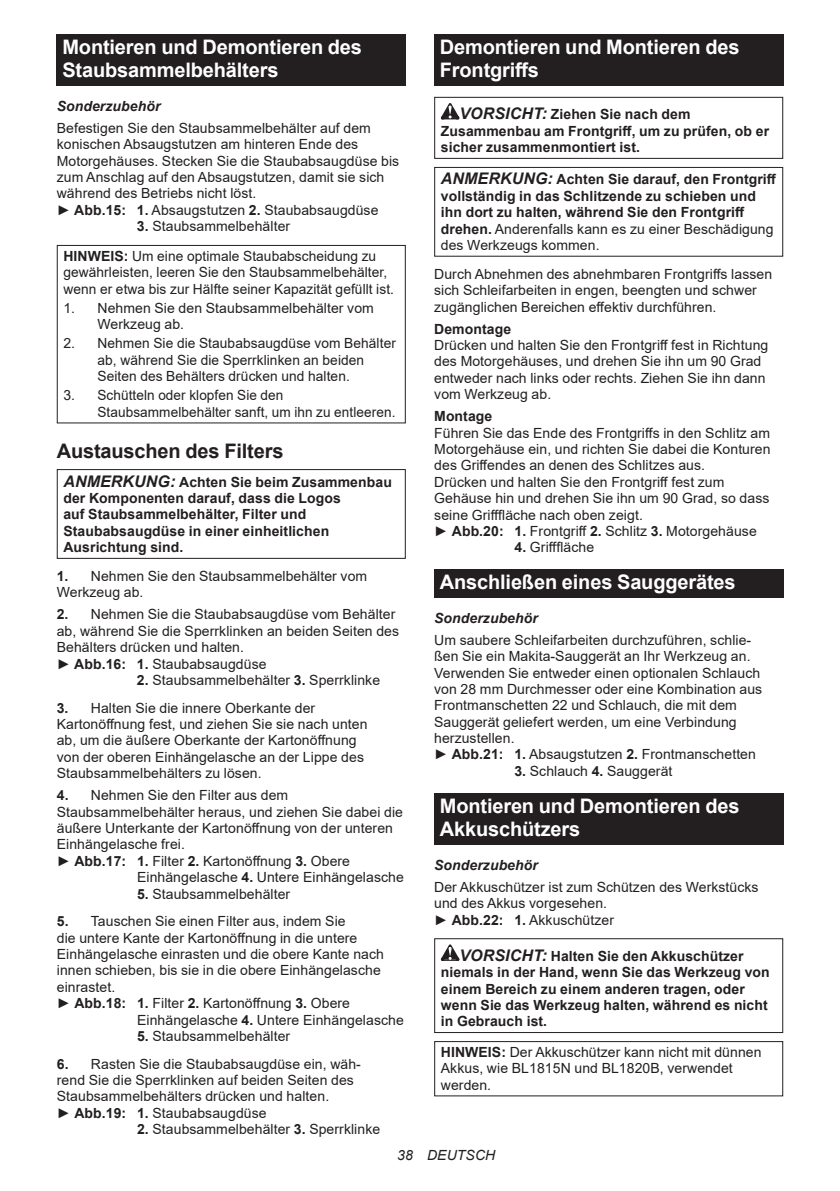
<style>
.page{position:relative;width:840px;height:1191px;background:#fff}
.page>*{position:absolute;margin:0;border:0;box-sizing:border-box;transform-origin:0 0}
.t1{font:700 20px/23.4px "Arial";letter-spacing:-.01em;color:#fff}
.t2{font:700 20px "Arial";letter-spacing:-.01em;color:#231f20}
.t3{font:14px/16.4px "Arial";letter-spacing:.005em;color:#231f20}
.t4{font:700 14px/16.4px "Arial";letter-spacing:.005em;color:#231f20}
.t5{font:italic 700 14px "Arial";letter-spacing:.005em;color:#231f20}
.t6{font:italic 14px "Arial";letter-spacing:.005em;color:#231f20}
.s1{font-weight:700}
.s2{font-style:italic;font-size:16px}
.s3{font-weight:400}
</style>
<div class="page">
<div style="left:57px;top:34px;width:348px;height:52px;background:#231f20"></div>
<div style="left:57px;top:245px;width:348px;height:178px;border:1px solid #231f20"></div>
<div style="left:57px;top:469px;width:348px;height:90px;border:1px solid #231f20"></div>
<div style="left:434px;top:34px;width:348px;height:52px;background:#231f20"></div>
<svg style="left:440px;top:103px;width:19px;height:16px"></svg>
<div style="left:434px;top:97px;width:348px;height:62px;border:1px solid #231f20"></div>
<div style="left:434px;top:167px;width:348px;height:90px;border:1px solid #231f20"></div>
<div style="left:434px;top:569px;width:348px;height:29px;background:#231f20"></div>
<div style="left:434px;top:793px;width:348px;height:51px;background:#231f20"></div>
<svg style="left:440px;top:944px;width:19px;height:16px"></svg>
<div style="left:434px;top:938px;width:348px;height:95px;border:1px solid #231f20"></div>
<div style="left:434px;top:1041px;width:348px;height:55px;border:1px solid #231f20"></div>
<h1 class="t1" style="left:62px;top:36px;width:301px">Montieren und Demontieren des<br>Staubsammelbehälters</h1>
<p class="t5" style="left:57px;top:97px;width:105px">Sonderzubehör</p>
<p class="t3" style="left:57px;top:120px;width:344px">Befestigen Sie den Staubsammelbehälter auf dem konischen Absaugstutzen am hinteren Ende des Motorgehäuses. Stecken Sie die Staubabsaugdüse bis zum Anschlag auf den Absaugstutzen, damit sie sich während des Betriebs nicht löst.<br>► <span class="s1">Abb.15: 1.</span> Absaugstutzen <span class="s1">2.</span> Staubabsaugdüse</p>
<p class="t3" style="left:63px;top:211px;width:314px;line-height:29.6px;text-indent:73px"><span class="s1">3.</span> Staubsammelbehälter<br><span class="s1">HINWEIS:</span> Um eine optimale Staubabscheidung zu</p>
<p class="t3" style="left:63px;top:264px;width:332px">gewährleisten, leeren Sie den Staubsammelbehälter, wenn er etwa bis zur Hälfte seiner Kapazität gefüllt ist.</p>
<p class="t3" style="left:97px;top:299px;width:278px;text-indent:-34px">1. Nehmen Sie den Staubsammelbehälter vom<br>Werkzeug ab.</p>
<p class="t3" style="left:97px;top:335px;width:300px;text-indent:-34px">2. Nehmen Sie die Staubabsaugdüse vom Behälter ab, während Sie die Sperrklinken an beiden<br>Seiten des Behälters drücken und halten.</p>
<p class="t3" style="left:97px;top:387px;width:299px;text-indent:-34px">3. Schütteln oder klopfen Sie den<br>Staubsammelbehälter sanft, um ihn zu entleeren.</p>
<h1 class="t2" style="left:57px;top:437px;width:228px">Austauschen des Filters</h1>
<p class="t4" style="left:63px;top:474px;width:330px"><span class="s2">ANMERKUNG:</span> Achten Sie beim Zusammenbau der Komponenten darauf, dass die Logos<br>auf Staubsammelbehälter, Filter und Staubabsaugdüse in einer einheitlichen Ausrichtung sind.</p>
<p class="t3" style="left:57px;top:568px;width:312px"><span class="s1">1.</span> Nehmen Sie den Staubsammelbehälter vom<br>Werkzeug ab.</p>
<p class="t3" style="left:57px;top:606px;width:344px"><span class="s1">2.</span> Nehmen Sie die Staubabsaugdüse vom Behälter ab, während Sie die Sperrklinken an beiden Seiten des Behälters drücken und halten.<br>► <span class="s1">Abb.16: 1.</span> Staubabsaugdüse</p>
<p class="t3" style="left:137px;top:671px;width:244px"><span class="s1">2.</span> Staubsammelbehälter <span class="s1">3.</span> Sperrklinke</p>
<p class="t3" style="left:57px;top:699px;width:312px"><span class="s1">3.</span> Halten Sie die innere Oberkante der Kartonöffnung fest, und ziehen Sie sie nach unten ab, um die äußere Oberkante der Kartonöffnung von der oberen Einhängelasche an der Lippe des Staubsammelbehälters zu lösen.</p>
<p class="t3" style="left:57px;top:787px;width:233px"><span class="s1">4.</span> Nehmen Sie den Filter aus dem</p>
<p class="t3" style="left:57px;top:803px;width:347px">Staubsammelbehälter heraus, und ziehen Sie dabei die</p>
<p class="t3" style="left:57px;top:820px;width:337px">äußere Unterkante der Kartonöffnung von der unteren</p>
<p class="t3" style="left:57px;top:836px;width:130px">Einhängelasche frei.</p>
<p class="t3" style="left:57px;top:852px;width:294px">► <span class="s1">Abb.17: 1.</span> Filter <span class="s1">2.</span> Kartonöffnung <span class="s1">3.</span> Obere</p>
<p class="t3" style="left:137px;top:869px;width:268px">Einhängelasche <span class="s1">4.</span> Untere Einhängelasche</p>
<p class="t3" style="left:137px;top:885px;width:155px"><span class="s1">5.</span> Staubsammelbehälter</p>
<p class="t3" style="left:57px;top:913px;width:290px"><span class="s1">5.</span> Tauschen Sie einen Filter aus, indem Sie</p>
<p class="t3" style="left:57px;top:929px;width:302px">die untere Kante der Kartonöffnung in die untere</p>
<p class="t3" style="left:57px;top:946px;width:328px">Einhängelasche einrasten und die obere Kante nach</p>
<p class="t3" style="left:57px;top:962px;width:325px">innen schieben, bis sie in die obere Einhängelasche</p>
<p class="t3" style="left:57px;top:978px;width:60px">einrastet.</p>
<p class="t3" style="left:57px;top:995px;width:294px">► <span class="s1">Abb.18: 1.</span> Filter <span class="s1">2.</span> Kartonöffnung <span class="s1">3.</span> Obere</p>
<p class="t3" style="left:137px;top:1011px;width:268px">Einhängelasche <span class="s1">4.</span> Untere Einhängelasche</p>
<p class="t3" style="left:137px;top:1027px;width:155px"><span class="s1">5.</span> Staubsammelbehälter</p>
<p class="t3" style="left:57px;top:1055px;width:305px"><span class="s1">6.</span> Rasten Sie die Staubabsaugdüse ein, wäh&shy;rend Sie die Sperrklinken auf beiden Seiten des Staubsammelbehälters drücken und halten.<br>► <span class="s1">Abb.19: 1.</span> Staubabsaugdüse</p>
<p class="t3" style="left:137px;top:1121px;width:244px"><span class="s1">2.</span> Staubsammelbehälter <span class="s1">3.</span> Sperrklinke</p>
<h1 class="t1" style="left:439px;top:36px;width:301px">Demontieren und Montieren des<br>Frontgriffs</h1>
<p class="t4" style="left:440px;top:106px;width:329px;text-indent:19px"><span class="s2">VORSICHT:</span> Ziehen Sie nach dem<br>Zusammenbau am Frontgriff, um zu prüfen, ob er sicher zusammenmontiert ist.</p>
<p class="t4" style="left:440px;top:171px;width:337px"><span class="s2">ANMERKUNG:</span> Achten Sie darauf, den Frontgriff vollständig in das Schlitzende zu schieben und ihn dort zu halten, während Sie den Frontgriff drehen. <span class="s3">Anderenfalls kann es zu einer Beschädigung des Werkzeugs kommen.</span></p>
<p class="t3" style="left:434px;top:265px;width:339px">Durch Abnehmen des abnehmbaren Frontgriffs lassen sich Schleifarbeiten in engen, beengten und schwer zugänglichen Bereichen effektiv durchführen.</p>
<p class="t4" style="left:434px;top:321px;width:78px">Demontage</p>
<p class="t3" style="left:434px;top:337px;width:335px">Drücken und halten Sie den Frontgriff fest in Richtung des Motorgehäuses, und drehen Sie ihn um 90 Grad entweder nach links oder rechts. Ziehen Sie ihn dann vom Werkzeug ab.</p>
<p class="t4" style="left:434px;top:408px;width:60px">Montage</p>
<p class="t3" style="left:434px;top:424px;width:337px">Führen Sie das Ende des Frontgriffs in den Schlitz am Motorgehäuse ein, und richten Sie dabei die Konturen des Griffendes an denen des Schlitzes aus.<br>Drücken und halten Sie den Frontgriff fest zum Gehäuse hin und drehen Sie ihn um 90 Grad, so dass seine Grifffläche nach oben zeigt.<br>► <span class="s1">Abb.20: 1.</span> Frontgriff <span class="s1">2.</span> Schlitz <span class="s1">3.</span> Motorgehäuse</p>
<p class="t3" style="left:514px;top:539px;width:81px"><span class="s1">4.</span> Grifffläche</p>
<h1 class="t1" style="left:439px;top:571px;width:297px">Anschließen eines Sauggerätes</h1>
<p class="t5" style="left:434px;top:608px;width:105px">Sonderzubehör</p>
<p class="t3" style="left:434px;top:631px;width:329px">Um saubere Schleifarbeiten durchzuführen, schlie&shy;ßen Sie ein Makita-Sauggerät an Ihr Werkzeug an.<br>Verwenden Sie entweder einen optionalen Schlauch von 28 mm Durchmesser oder eine Kombination aus Frontmanschetten 22 und Schlauch, die mit dem Sauggerät geliefert werden, um eine Verbindung herzustellen.<br>► <span class="s1">Abb.21: 1.</span> Absaugstutzen <span class="s1">2.</span> Frontmanschetten</p>
<p class="t3" style="left:514px;top:762px;width:159px"><span class="s1">3.</span> Schlauch <span class="s1">4.</span> Sauggerät</p>
<h1 class="t1" style="left:439px;top:794px;width:301px">Montieren und Demontieren des<br>Akkuschützers</h1>
<p class="t5" style="left:434px;top:855px;width:105px">Sonderzubehör</p>
<p class="t3" style="left:434px;top:878px;width:326px">Der Akkuschützer ist zum Schützen des Werkstücks und des Akkus vorgesehen.<br>► <span class="s1">Abb.22: 1.</span> Akkuschützer</p>
<p class="t4" style="left:440px;top:948px;width:330px;text-indent:19px"><span class="s2">VORSICHT:</span> Halten Sie den Akkuschützer niemals in der Hand, wenn Sie das Werkzeug von einem Bereich zu einem anderen tragen, oder wenn Sie das Werkzeug halten, während es nicht in Gebrauch ist.</p>
<p class="t3" style="left:440px;top:1043px;width:322px"><span class="s1">HINWEIS:</span> Der Akkuschützer kann nicht mit dünnen<br>Akkus, wie BL1815N und BL1820B, verwendet werden.</p>
<p class="t6" style="left:397px;top:1146px;width:99px">38 DEUTSCH</p>
</div>
